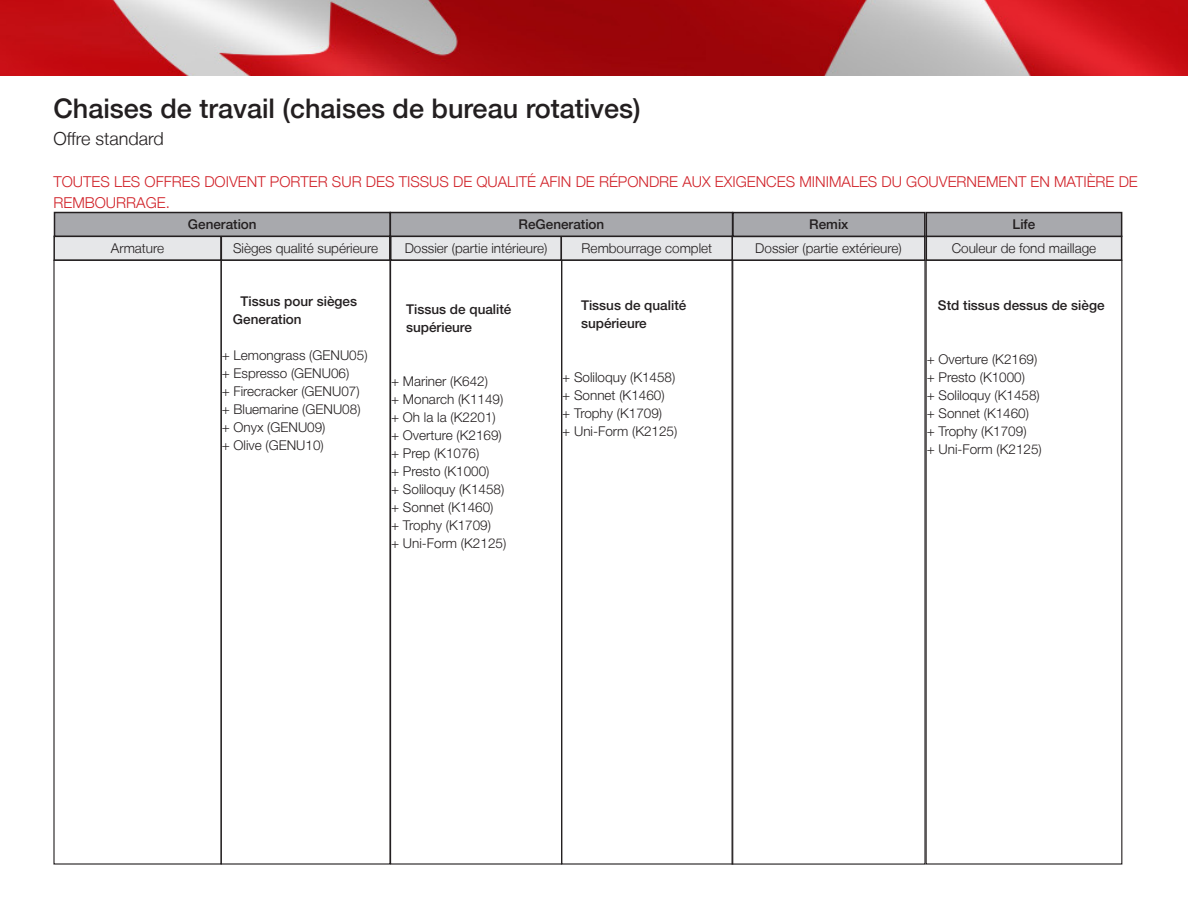
<style>
.page{position:relative;width:1188px;height:918px;background:#fff}
.page>*{position:absolute;margin:0;border:0;box-sizing:border-box;transform-origin:0 0}
.t1{font:500 27px "Helvetica Neue LT";color:#231f20}
.t2{font:300 18px "Helvetica Neue LT";color:#231f20}
.t3{font:300 15px/21px "Helvetica Neue LT";color:#d1232a}
.t4{font:300 13.5px "Helvetica Neue LT Std";color:#231f20}
.t5{font:300 13.5px "Helvetica Neue LT";color:#231f20}
.t6{font:500 13.5px/18px "Helvetica Neue LT Std";color:#231f20}
.t7{font:500 13.5px "Helvetica Neue LT";color:#231f20}
</style>
<div class="page">
<img style="left:0;top:0;width:1188px;height:76px">
<div style="left:221px;top:260px;width:170px;height:605px;border:1px solid #231f20"></div>
<div style="left:390px;top:260px;width:172px;height:605px;border:1px solid #231f20"></div>
<div style="left:561px;top:260px;width:172px;height:605px;border:1px solid #231f20"></div>
<div style="left:732px;top:260px;width:194px;height:605px;border:1px solid #231f20"></div>
<div style="left:54px;top:236px;width:167px;height:24px;background:#e6e7e9"></div>
<div style="left:53px;top:236px;width:169px;height:25px;border:2px solid #231f20"></div>
<div style="left:221px;top:236px;width:169px;height:24px;background:#e6e7e9"></div>
<div style="left:221px;top:236px;width:170px;height:25px;border:2px solid #231f20"></div>
<div style="left:391px;top:236px;width:170px;height:24px;background:#e6e7e9"></div>
<div style="left:390px;top:236px;width:172px;height:25px;border:2px solid #231f20"></div>
<div style="left:561px;top:236px;width:172px;height:24px;background:#e6e7e9"></div>
<div style="left:561px;top:236px;width:172px;height:25px;border:2px solid #231f20"></div>
<div style="left:732px;top:236px;width:193px;height:24px;background:#e6e7e9"></div>
<div style="left:732px;top:236px;width:194px;height:25px;border:2px solid #231f20"></div>
<div style="left:926px;top:236px;width:196px;height:24px;background:#e6e7e9"></div>
<div style="left:926px;top:236px;width:196px;height:25px;border:2px solid #231f20"></div>
<div style="left:54px;top:213px;width:336px;height:23px;background:#a8a9ad"></div>
<div style="left:54px;top:212px;width:337px;height:25px;border:2px solid #231f20"></div>
<div style="left:390px;top:213px;width:343px;height:23px;background:#a8a9ad"></div>
<div style="left:390px;top:212px;width:343px;height:25px;border:2px solid #231f20"></div>
<div style="left:733px;top:213px;width:192px;height:23px;background:#a8a9ad"></div>
<div style="left:732px;top:212px;width:194px;height:25px;border:2px solid #231f20"></div>
<div style="left:926px;top:213px;width:196px;height:23px;background:#a8a9ad"></div>
<div style="left:926px;top:212px;width:196px;height:25px;border:2px solid #231f20"></div>
<p class="t1" style="left:53px;top:93px;width:589px">Chaises de travail (chaises de bureau rotatives)</p>
<p class="t2" style="left:53px;top:128px;width:112px">Offre standard</p>
<p class="t3" style="left:53px;top:171px;width:1086px">TOUTES LES OFFRES DOIVENT PORTER SUR DES TISSUS DE QUALITÉ AFIN DE RÉPONDRE AUX EXIGENCES MINIMALES DU GOUVERNEMENT EN MATIÈRE DE<br>REMBOURRAGE.</p>
<p class="t7" style="left:188px;top:216px;width:70px">Generation</p>
<p class="t7" style="left:519px;top:216px;width:87px">ReGeneration</p>
<p class="t7" style="left:809px;top:216px;width:41px">Remix</p>
<p class="t7" style="left:1013px;top:216px;width:24px">Life</p>
<p class="t5" style="left:111px;top:240px;width:55px">Armature</p>
<p class="t5" style="left:233px;top:240px;width:147px">Sièges qualité supérieure</p>
<p class="t5" style="left:405px;top:240px;width:144px">Dossier (partie intérieure)</p>
<p class="t5" style="left:582px;top:240px;width:132px">Rembourrage complet</p>
<p class="t5" style="left:755px;top:240px;width:148px">Dossier (partie extérieure)</p>
<p class="t5" style="left:952px;top:240px;width:146px">Couleur de fond maillage</p>
<p class="t6" style="left:240px;top:293px;width:118px">Tissus pour sièges</p>
<p class="t6" style="left:233px;top:311px;width:70px">Generation</p>
<p class="t4" style="left:222px;top:347px;width:147px">+ Lemongrass (GENU05)</p>
<p class="t4" style="left:222px;top:365px;width:129px">+ Espresso (GENU06)</p>
<p class="t4" style="left:222px;top:383px;width:139px">+ Firecracker (GENU07)</p>
<p class="t4" style="left:222px;top:401px;width:140px">+ Bluemarine (GENU08)</p>
<p class="t4" style="left:222px;top:419px;width:105px">+ Onyx (GENU09)</p>
<p class="t4" style="left:222px;top:437px;width:104px">+ Olive (GENU10)</p>
<p class="t6" style="left:406px;top:300px;width:107px">Tissus de qualité supérieure</p>
<p class="t4" style="left:391px;top:372px;width:98px">+ Mariner (K642)</p>
<p class="t4" style="left:391px;top:390px;width:114px">+ Monarch (K1149)</p>
<p class="t4" style="left:391px;top:408px;width:106px">+ Oh la la (K2201)</p>
<p class="t4" style="left:391px;top:426px;width:112px">+ Overture (K2169)</p>
<p class="t4" style="left:391px;top:444px;width:90px">+ Prep (K1076)</p>
<p class="t4" style="left:391px;top:462px;width:100px">+ Presto (K1000)</p>
<p class="t4" style="left:391px;top:480px;width:115px">+ Soliloquy (K1458)</p>
<p class="t4" style="left:391px;top:498px;width:104px">+ Sonnet (K1460)</p>
<p class="t4" style="left:391px;top:516px;width:101px">+ Trophy (K1709)</p>
<p class="t4" style="left:391px;top:534px;width:117px">+ Uni-Form (K2125)</p>
<p class="t6" style="left:581px;top:296px;width:107px">Tissus de qualité supérieure</p>
<p class="t4" style="left:562px;top:369px;width:115px">+ Soliloquy (K1458)</p>
<p class="t4" style="left:562px;top:387px;width:104px">+ Sonnet (K1460)</p>
<p class="t4" style="left:562px;top:405px;width:101px">+ Trophy (K1709)</p>
<p class="t4" style="left:562px;top:423px;width:117px">+ Uni-Form (K2125)</p>
<p class="t6" style="left:938px;top:296px;width:168px">Std tissus dessus de siège</p>
<p class="t4" style="left:927px;top:351px;width:112px">+ Overture (K2169)</p>
<p class="t4" style="left:927px;top:369px;width:100px">+ Presto (K1000)</p>
<p class="t4" style="left:927px;top:387px;width:115px">+ Soliloquy (K1458)</p>
<p class="t4" style="left:927px;top:405px;width:104px">+ Sonnet (K1460)</p>
<p class="t4" style="left:927px;top:423px;width:101px">+ Trophy (K1709)</p>
<p class="t4" style="left:927px;top:441px;width:117px">+ Uni-Form (K2125)</p>
</div>
